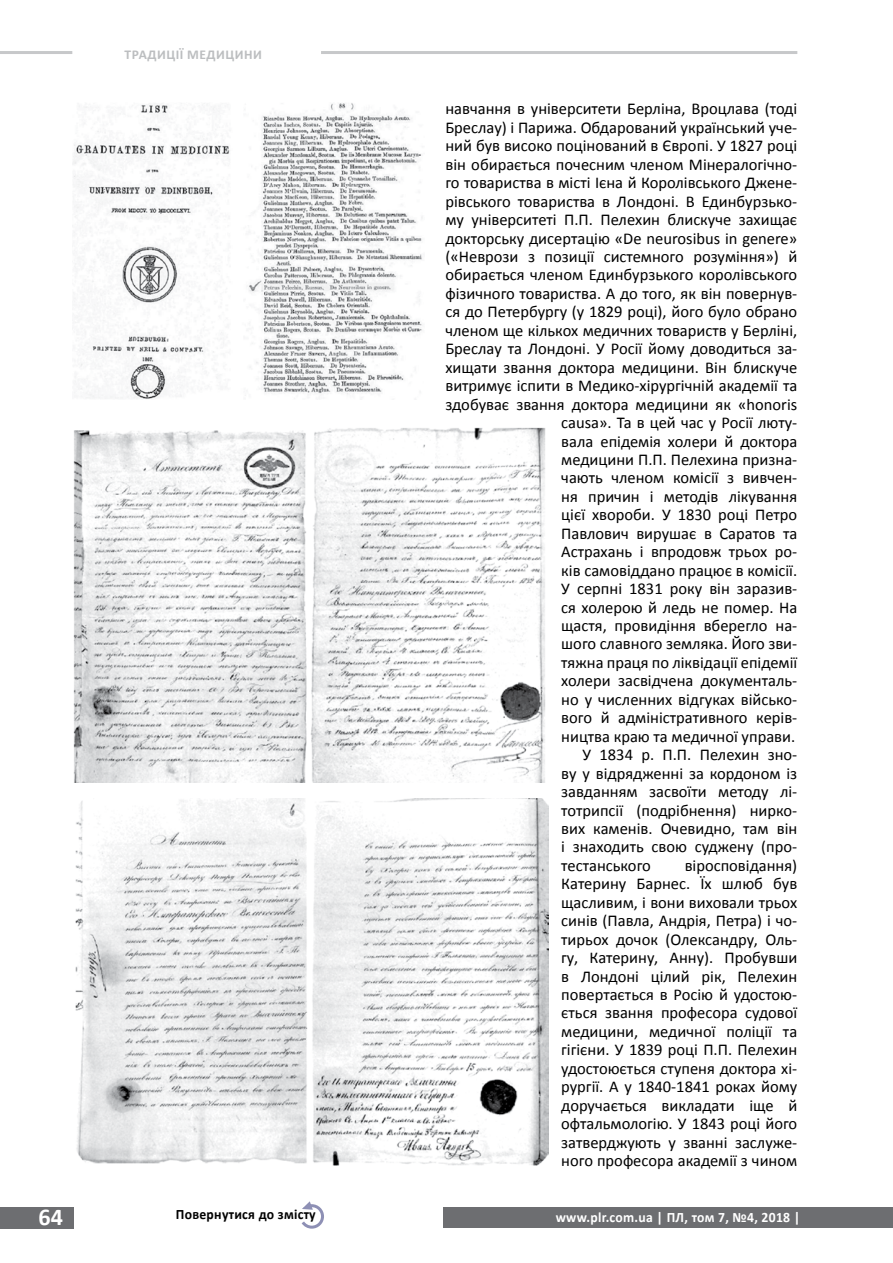
<style>
.page{position:relative;width:893px;height:1263px;background:#fff}
.page>*{position:absolute;margin:0;border:0;box-sizing:border-box;transform-origin:0 0}
.t1{font:700 24.15px "Calibri";color:#fff}
.t2{font:16.5px/18.5px "Calibri";color:#000;text-align:justify}
.t3{font:700 14.4px "Calibri";letter-spacing:.02em;color:#fff;scale:.95 1}
.t4{font:700 14.4px "Calibri";letter-spacing:.02em;color:#000;scale:.95 1}
.t5{font:700 13.5px "Calibri";letter-spacing:.04em;color:#bcbec0}
</style>
<div class="page">
<div style="left:443px;top:1207px;width:450px;height:20px;background:#6d6e71"></div>
<div style="left:0;top:1207px;width:73px;height:21px;background:#6d6e71"></div>
<hr style="left:321px;top:51px;width:476px;height:3px;background:#939598">
<hr style="left:0;top:51px;width:72px;height:3px;background:#939598">
<svg style="left:301px;top:1201px;width:23px;height:28px"></svg>
<img style="left:72px;top:103px;width:351px;height:296px">
<img style="left:73px;top:427px;width:473px;height:355px">
<img style="left:75px;top:798px;width:474px;height:367px">
<p class="t5" style="left:125px;top:46px;width:139px">ТРАДИЦІЇ МЕДИЦИНИ</p>
<p class="t2" style="left:445px;top:100px;width:353px">навчання в університети Берліна, Вроцлава (тоді</p>
<p class="t2" style="left:445px;top:118px;width:353px">Бреслау) і Парижа. Обдарований український уче-</p>
<p class="t2" style="left:445px;top:137px;width:353px">ний був високо поцінований в Європі. У 1827 році</p>
<p class="t2" style="left:445px;top:155px;width:353px">він обирається почесним членом Мінералогічно-</p>
<p class="t2" style="left:445px;top:174px;width:353px">го товариства в місті Ієна й Королівського Джене-</p>
<p class="t2" style="left:445px;top:192px;width:353px">рівського товариства в Лондоні. В Единбурзько-</p>
<p class="t2" style="left:445px;top:210px;width:353px">му університеті П.П. Пелехин блискуче захищає</p>
<p class="t2" style="left:445px;top:229px;width:353px">докторську дисертацію «De neurosibus in genere»</p>
<p class="t2" style="left:445px;top:247px;width:353px">(«Неврози з позиції системного розуміння») й</p>
<p class="t2" style="left:445px;top:266px;width:353px">обирається членом Единбурзького королівського</p>
<p class="t2" style="left:445px;top:284px;width:353px">фізичного товариства. А до того, як він повернув-</p>
<p class="t2" style="left:445px;top:303px;width:353px">ся до Петербургу (у 1829 році), його було обрано</p>
<p class="t2" style="left:445px;top:321px;width:353px">членом ще кількох медичних товариств у Берліні,</p>
<p class="t2" style="left:445px;top:340px;width:353px">Бреслау та Лондоні. У Росії йому доводиться за-</p>
<p class="t2" style="left:445px;top:358px;width:353px">хищати звання доктора медицини. Він блискуче</p>
<p class="t2" style="left:445px;top:376px;width:353px">витримує іспити в Медико-хірургічній академії та</p>
<p class="t2" style="left:445px;top:395px;width:353px">здобуває звання доктора медицини як «honoris</p>
<p class="t2" style="left:561px;top:413px;width:237px">causa». Та в цей час у Росії люту-</p>
<p class="t2" style="left:561px;top:432px;width:237px">вала епідемія холери й доктора</p>
<p class="t2" style="left:561px;top:450px;width:237px">медицини П.П. Пелехина призна-</p>
<p class="t2" style="left:561px;top:469px;width:237px">чають членом комісії з вивчен-</p>
<p class="t2" style="left:561px;top:487px;width:237px">ня причин і методів лікування</p>
<p class="t2" style="left:561px;top:506px;width:237px">цієї хвороби. У 1830 році Петро</p>
<p class="t2" style="left:561px;top:524px;width:237px">Павлович вирушає в Саратов та</p>
<p class="t2" style="left:561px;top:543px;width:237px">Астрахань і впродовж трьох ро-</p>
<p class="t2" style="left:561px;top:561px;width:237px">ків самовіддано працює в комісії.</p>
<p class="t2" style="left:561px;top:579px;width:237px">У серпні 1831 року він заразив-</p>
<p class="t2" style="left:561px;top:598px;width:237px">ся холерою й ледь не помер. На</p>
<p class="t2" style="left:561px;top:616px;width:237px">щастя, провидіння вберегло на-</p>
<p class="t2" style="left:561px;top:635px;width:237px">шого славного земляка. Його зви-</p>
<p class="t2" style="left:561px;top:653px;width:237px">тяжна праця по ліквідації епідемії</p>
<p class="t2" style="left:561px;top:672px;width:237px">холери засвідчена документаль-</p>
<p class="t2" style="left:561px;top:690px;width:237px">но у численних відгуках військо-</p>
<p class="t2" style="left:561px;top:709px;width:237px">вого й адміністративного керів-</p>
<p class="t2" style="left:561px;top:727px;width:235px">ництва краю та медичної управи.</p>
<p class="t2" style="left:582px;top:745px;width:216px">У 1834 р. П.П. Пелехин зно-</p>
<p class="t2" style="left:561px;top:764px;width:237px">ву у відрядженні за кордоном із</p>
<p class="t2" style="left:561px;top:782px;width:237px">завданням засвоїти методу лі-</p>
<p class="t2" style="left:561px;top:801px;width:237px">тотрипсії (подрібнення) нирко-</p>
<p class="t2" style="left:561px;top:819px;width:237px">вих каменів. Очевидно, там він</p>
<p class="t2" style="left:561px;top:838px;width:237px">і знаходить свою суджену (про-</p>
<p class="t2" style="left:561px;top:856px;width:91px">тестанського</p>
<p class="t2" style="left:561px;top:856px;width:238px;text-indent:123px">віросповідання)<br>Катерину Барнес. Їх шлюб був щасливим, і вони виховали трьох синів (Павла, Андрія, Петра) і чо&shy;тирьох дочок (Олександру, Оль&shy;гу, Катерину, Анну). Пробувши в Лондоні цілий рік, Пелехин повертається в Росію й удостою&shy;ється звання професора судової медицини, медичної поліції та гігієни. У 1839 році П.П. Пелехин удостоюється ступеня доктора хі&shy;рургії. А у 1840-1841 роках йому доручається викладати іще й офтальмологію. У 1843 році його затверджують у званні заслуже&shy;ного професора академії з чином</p>
<h1 class="t1" style="left:38px;top:1202px;width:26px">64</h1>
<p class="t4" style="left:176px;top:1205px;width:149px">Повернутися до змісту</p>
<p class="t3" style="left:556px;top:1208px;width:259px">www.plr.com.ua | ПЛ, том 7, №4, 2018 |</p>
</div>
